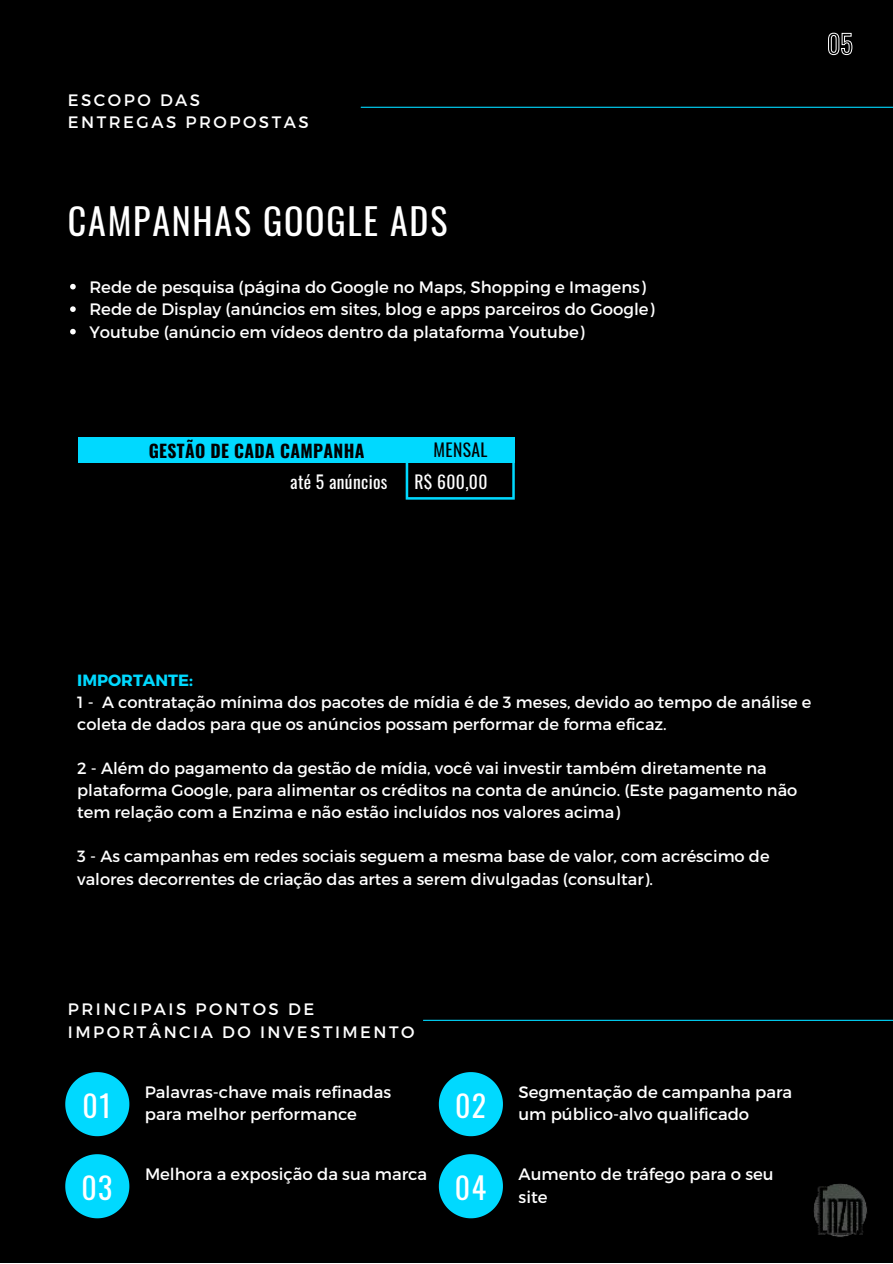
<style>
.page{position:relative;width:893px;height:1264px;background:#fff}
.page>*{position:absolute;margin:0;border:0;box-sizing:border-box;transform-origin:0 0}
.t1{font:36px "Oswald";letter-spacing:.05em;color:#fff}
.t2{font:29.7px "Oswald";letter-spacing:.05em;color:#fff}
.t3{font:17.55px "Oswald";letter-spacing:.02em;color:#fff}
.t4{font:700 17.55px "Oswald";letter-spacing:.02em;color:#000}
.t5{font:17.55px "Oswald";letter-spacing:.02em;color:#000}
.t6{font:16.5px/22.5px "Montserrat";color:#fff}
.t7{font:16.5px/22.5px "Montserrat";letter-spacing:.15em;color:#fff}
.t8{font:16.2px/22px "Montserrat";color:#fff}
.t9{font:700 16.2px "Montserrat";color:#00d9ff}
</style>
<div class="page">
<div style="left:0;top:0;width:892px;height:1262px;background:#000"></div>
<svg style="left:70px;top:284px;width:6px;height:5px"></svg>
<svg style="left:70px;top:306px;width:6px;height:6px"></svg>
<svg style="left:70px;top:329px;width:6px;height:5px"></svg>
<svg style="left:65px;top:1072px;width:64px;height:64px"></svg>
<svg style="left:65px;top:1154px;width:64px;height:64px"></svg>
<svg style="left:439px;top:1072px;width:64px;height:64px"></svg>
<svg style="left:439px;top:1154px;width:64px;height:64px"></svg>
<svg style="left:405px;top:463px;width:109px;height:36px"></svg>
<div style="left:78px;top:437px;width:436px;height:26px;background:#00d9ff"></div>
<svg style="left:828px;top:32px;width:24px;height:24px"></svg>
<hr style="left:423px;top:1019px;width:469px;height:1px;background:#00d9ff">
<hr style="left:361px;top:107px;width:531px;height:1px;background:#00d9ff">
<img style="left:813px;top:1183px;width:54px;height:54px">
<p class="t7" style="left:68px;top:88px;width:242px">ESCOPO DAS<br>ENTREGAS PROPOSTAS</p>
<h1 class="t1" style="left:68px;top:189px;width:381px">CAMPANHAS GOOGLE ADS</h1>
<p class="t6" style="left:89px;top:276px;width:566px">Rede de pesquisa (página do Google no Maps, Shopping e Imagens)<br>Rede de Display (anúncios em sites, blog e apps parceiros do Google)<br>Youtube (anúncio em vídeos dentro da plataforma Youtube)</p>
<p class="t4" style="left:149px;top:441px;width:217px">GESTÃO DE CADA CAMPANHA</p>
<p class="t3" style="left:290px;top:466px;width:99px">até 5 anúncios</p>
<p class="t5" style="left:433px;top:434px;width:55px">MENSAL</p>
<p class="t3" style="left:414px;top:466px;width:75px">R$ 600,00</p>
<p class="t9" style="left:77px;top:669px;width:117px">IMPORTANTE:</p>
<p class="t8" style="left:77px;top:690px;width:735px">1 - A contratação mínima dos pacotes de mídia é de 3 meses, devido ao tempo de análise e coleta de dados para que os anúncios possam performar de forma eficaz.</p>
<p class="t8" style="left:77px;top:757px;width:721px">2 - Além do pagamento da gestão de mídia, você vai investir também diretamente na plataforma Google, para alimentar os créditos na conta de anúncio. (Este pagamento não tem relação com a Enzima e não estão incluídos nos valores acima)</p>
<p class="t8" style="left:77px;top:845px;width:693px">3 - As campanhas em redes sociais seguem a mesma base de valor, com acréscimo de valores decorrentes de criação das artes a serem divulgadas (consultar).</p>
<p class="t7" style="left:68px;top:998px;width:348px">PRINCIPAIS PONTOS DE<br>IMPORTÂNCIA DO INVESTIMENTO</p>
<h2 class="t2" style="left:83px;top:1079px;width:30px">01</h2>
<p class="t6" style="left:145px;top:1080px;width:248px">Palavras-chave mais refinadas para melhor performance</p>
<h2 class="t2" style="left:455px;top:1079px;width:33px">02</h2>
<p class="t6" style="left:518px;top:1080px;width:275px">Segmentação de campanha para um público-alvo qualificado</p>
<h2 class="t2" style="left:81px;top:1161px;width:33px">03</h2>
<p class="t6" style="left:145px;top:1162px;width:284px">Melhora a exposição da sua marca</p>
<h2 class="t2" style="left:455px;top:1161px;width:33px">04</h2>
<p class="t6" style="left:518px;top:1162px;width:256px">Aumento de tráfego para o seu site</p>
</div>
